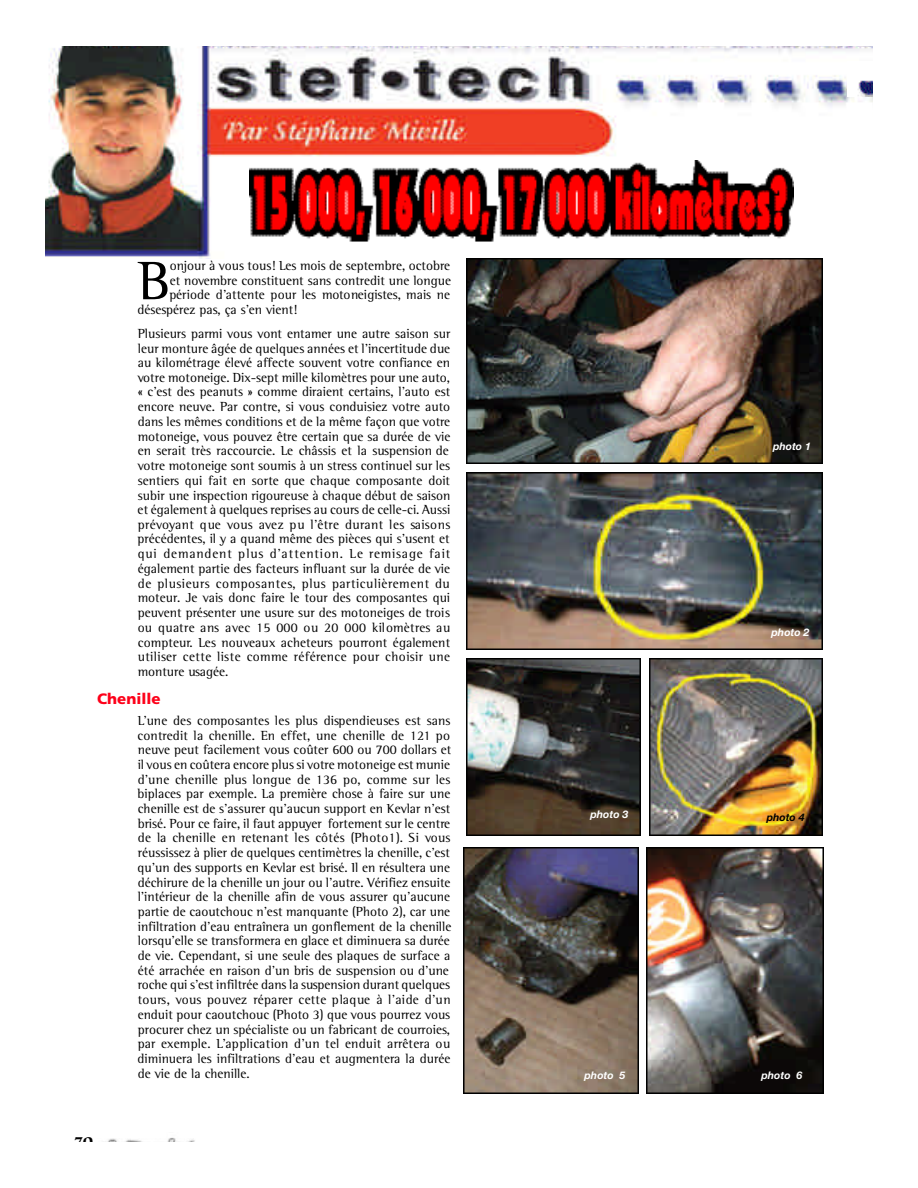
<style>
.page{position:relative;width:918px;height:1188px;background:#fff}
.page>*{position:absolute;margin:0;border:0;box-sizing:border-box;transform-origin:0 0}
.t1{font:55.5px "Rotis Semi Serif";color:#000}
.t2{font:900 18px "Tiepolo";color:#000}
.t3{font:900 15px "Frutiger";color:#fd0019}
.t4{font:13.5px/14.7px "Rotis Semi Serif";color:#000;text-align:justify}
.t5{font:italic 700 10.5px "Helvetica Neue";color:#fff}
.t6{font:italic 700 10.5px "Helvetica Neue";color:#000}
</style>
<div class="page">
<img style="left:107px;top:1137px;width:88px;height:5px">
<img style="left:45px;top:46px;width:828px;height:213px">
<img style="left:848px;top:62px;width:25px;height:35px">
<img style="left:464px;top:848px;width:175px;height:246px">
<img style="left:647px;top:848px;width:177px;height:246px">
<img style="left:467px;top:259px;width:355px;height:205px">
<img style="left:467px;top:472px;width:355px;height:178px">
<img style="left:467px;top:658px;width:173px;height:178px">
<img style="left:649px;top:658px;width:174px;height:178px">
<img style="left:249px;top:160px;width:545px;height:84px">
<h1 class="t1" style="left:138px;top:260px;width:33px">B</h1>
<p class="t4" style="left:170px;top:259px;width:282px">onjour à vous tous! Les mois de septembre, octobre</p>
<p class="t4" style="left:170px;top:274px;width:283px">et novembre constituent sans contredit une longue</p>
<p class="t4" style="left:170px;top:289px;width:282px">période d’attente pour les motoneigis t e s, mais ne</p>
<p class="t4" style="left:138px;top:303px;width:161px">désespérez pas, ça s’en vient!</p>
<p class="t4" style="left:138px;top:327px;width:314px">Plusieurs parmi vous vont entamer une autre saison sur leur monture âgée de quelques années et l’incertitude due au kilométrage élevé affecte souvent votre confiance en votre motoneige. Dix-sept mille kilomètres pour une auto, « c’est des peanuts » comme diraient certains, l’auto est encore neuve. Par contre, si vous conduisiez votre auto dans les mêmes conditions et de la même façon que votre motoneige, vous pouvez être certain que sa durée de vie en serait très raccourcie. Le châssis et la suspension de votre motoneige sont soumis à un stress continuel sur les s e n t i e rs qui fait en sorte que chaque composante doit subir une inspection rigoureuse à chaque début de saison et également à quelques reprises au cours de celle-ci. Aussi p r é voyant que vo us avez pu l’être durant les sa is o ns précédentes, il y a quand même des pièces qui s’usent et qui demandent plus d’attention. Le re m isage fait également partie des facteurs influant sur la durée de vie de plus i e u rs composa n t e s, plus particulièrement du moteur. Je vais donc faire le tour des composantes qui peuvent présenter une usure sur des motoneiges de trois ou quatre ans avec 15 000 ou 20 000 kilomètres au c o m p t e u r. Les nouveaux acheteurs pourront également u t i l iser cette liste comme référence pour choisir une monture usagée.</p>
<p class="t3" style="left:97px;top:692px;width:65px">Chenille</p>
<p class="t4" style="left:138px;top:714px;width:315px;text-align:left">L’une des composantes les plus disp e n d i e uses est sa ns c o n t redit la chenille. En effet, une chenille de 121 po neuve peut facilement vous coûter 600 ou 700 dollars et il vous en coûtera encore plus si votre motoneige est munie d’une chenille plus longue de 136 po, comme sur les biplaces par exemple. La première chose à faire sur une chenille est de s’assurer qu’aucun support en Kevlar n’est brisé. Pour ce faire, il faut appuyer fortement sur le centre de la chenille en retenant les côtés (Photo1). Si vo us réussissez à plier de quelques centimètres la chenille, c’est qu’un des supports en Kevlar est brisé. Il en résultera une déchirure de la chenille un jour ou l’autre. Vérifiez ensuite l’intérieur de la chenille afin de vous assurer qu’aucune partie de caoutchouc n’est manquante (Photo 2), car une infiltration d’eau entraînera un gonflement de la chenille lorsqu’elle se transformera en glace et diminuera sa durée de vie. Cependant, si une seule des plaques de surface a été arrachée en raison d’un bris de suspension ou d’une roche qui s’est infiltrée dans la suspension durant quelques t o u rs, vo us pouvez réparer cette plaque à l’aide d’un enduit pour caoutchouc (Photo 3) que vous pourrez vous procurer chez un spécialiste ou un fabricant de courroies, par exemple. L’application d’un tel enduit arrêtera ou diminuera les infiltrations d’eau et augmentera la durée de vie de la chenille.</p>
<h2 class="t2" style="left:73px;top:1135px;width:22px">70</h2>
<p class="t5" style="left:773px;top:442px;width:39px">photo 1</p>
<p class="t5" style="left:772px;top:629px;width:39px">photo 2</p>
<p class="t5" style="left:590px;top:810px;width:39px">photo 3</p>
<p class="t6" style="left:767px;top:813px;width:39px">photo 4</p>
<p class="t5" style="left:585px;top:1072px;width:42px">photo 5</p>
<p class="t5" style="left:761px;top:1072px;width:42px">photo 6</p>
</div>
